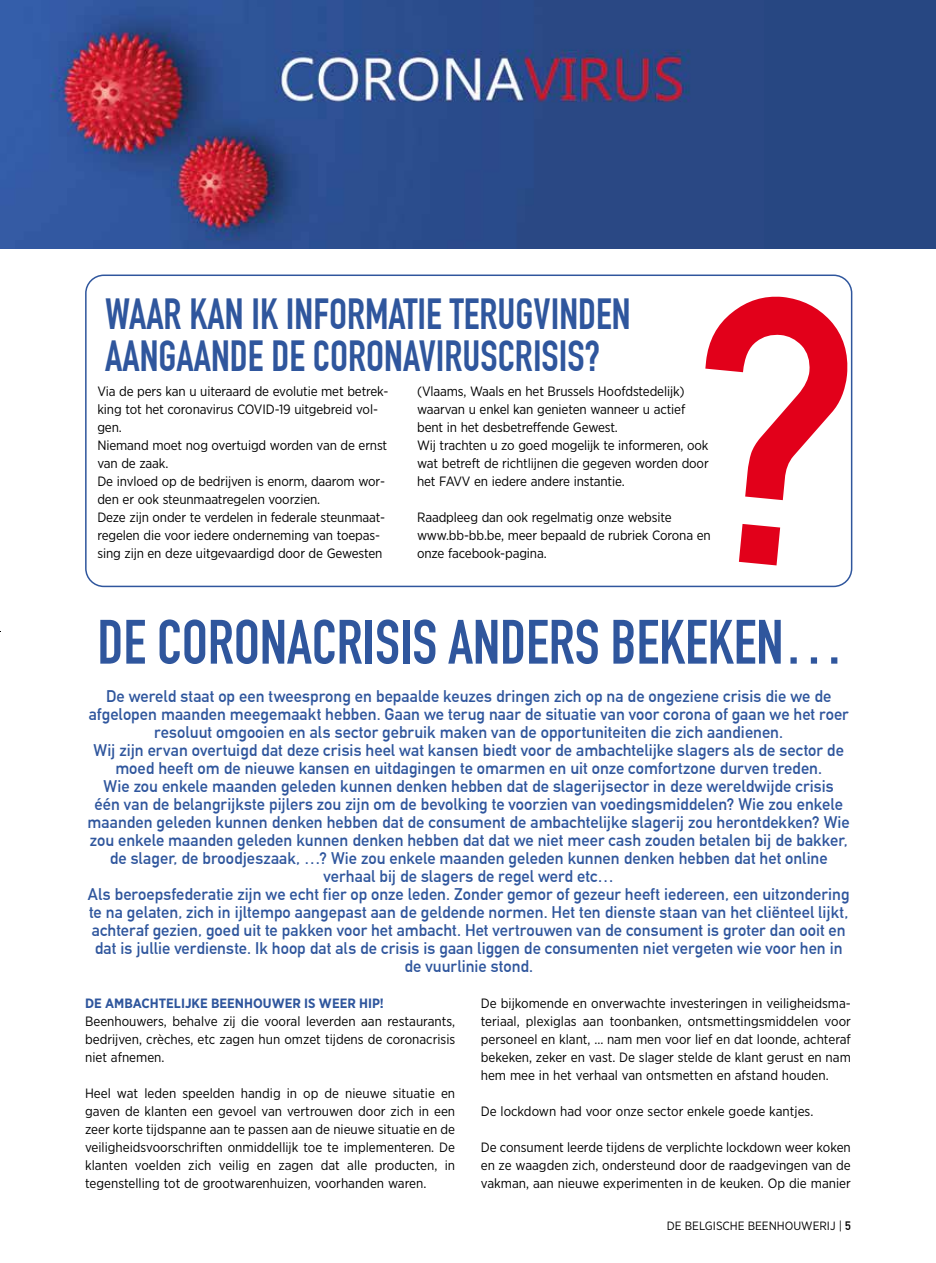
<style>
.page{position:relative;width:936px;height:1263px;background:#fff}
.page>*{position:absolute;margin:0;border:0;box-sizing:border-box;transform-origin:0 0}
.t1{font:700 61.5px "DIN Condensed";color:#2f569d}
.t2{font:700 42.6px/41.2px "DIN Condensed";color:#2f569d}
.t3{font:700 16.5px/18px "DIN Alternate";color:#2f569d;text-align:center}
.t4{font:13.5px/18px "Gotham Narrow";letter-spacing:-.01em;color:#000;text-align:justify}
.t5{font:700 13.5px "Gotham Narrow";color:#2f569d}
.t6{font:12px "Gotham Narrow";color:#000}
.s1{font-family:"DIN Alternate";font-weight:700}
</style>
<div class="page">
<div style="left:85px;top:274px;width:767px;height:313px;border:2px solid #2f569d;border-radius:18px"></div>
<div style="left:0;top:0;width:935px;height:249px;background:#274782"></div>
<img style="left:0;top:0;width:690px;height:249px">
<svg style="left:849px;top:290px;width:4px;height:280px"></svg>
<h2 class="t2" style="left:105px;top:294px;width:526px">WAAR KAN IK INFORMATIE TERUGVINDEN<br>AANGAANDE DE CORONAVIRUSCRISIS?</h2>
<p class="t4" style="left:97px;top:382px;width:292px;text-align:left">Via de pers kan u uiteraard de evolutie met betrek&shy;king tot het coronavirus COVID-19 uitgebreid vol&shy;gen.<br>Niemand moet nog overtuigd worden van de ernst van de zaak.<br>De invloed op de bedrijven is enorm, daarom wor&shy;den er ook steunmaatregelen voorzien.<br>Deze zijn onder te verdelen in federale steunmaat&shy;regelen die voor iedere onderneming van toepas&shy;sing zijn en deze uitgevaardigd door de Gewesten</p>
<p class="t4" style="left:417px;top:382px;width:293px;text-align:left">(Vlaams, Waals en het Brussels Hoofdstedelijk) waarvan u enkel kan genieten wanneer u actief bent in het desbetreffende Gewest.<br>Wij trachten u zo goed mogelijk te informeren, ook wat betreft de richtlijnen die gegeven worden door het FAVV en iedere andere instantie.</p>
<p class="t4" style="left:417px;top:508px;width:295px;text-align:left">Raadpleeg dan ook regelmatig onze website www.bb-bb.be, meer bepaald de rubriek Corona en onze facebook-pagina.</p>
<h1 class="t1" style="left:97px;top:606px;width:748px">DE CORONACRISIS ANDERS BEKEKEN…</h1>
<p class="t3" style="left:88px;top:686px;width:763px">De wereld staat op een tweesprong en bepaalde keuzes dringen zich op na de ongeziene crisis die we de afgelopen maanden meegemaakt hebben. Gaan we terug naar de situatie van voor corona of gaan we het roer resoluut omgooien en als sector gebruik maken van de opportuniteiten die zich aandienen.<br>Wij zijn ervan overtuigd dat deze crisis heel wat kansen biedt voor de ambachtelijke slagers als de sector de moed heeft om de nieuwe kansen en uitdagingen te omarmen en uit onze comfortzone durven treden.<br>Wie zou enkele maanden geleden kunnen denken hebben dat de slagerijsector in deze wereldwijde crisis<br>één van de belangrijkste pijlers zou zijn om de bevolking te voorzien van voedingsmiddelen? Wie zou enkele maanden geleden kunnen denken hebben dat de consument de ambachtelijke slagerij zou herontdekken? Wie zou enkele maanden geleden kunnen denken hebben dat dat we niet meer cash zouden betalen bij de bakker, de slager, de broodjeszaak, …? Wie zou enkele maanden geleden kunnen denken hebben dat het online verhaal bij de slagers de regel werd etc…<br>Als beroepsfederatie zijn we echt fier op onze leden. Zonder gemor of gezeur heeft iedereen, een uitzondering te na gelaten, zich in ijltempo aangepast aan de geldende normen. Het ten dienste staan van het cliënteel lijkt, achteraf gezien, goed uit te pakken voor het ambacht. Het vertrouwen van de consument is groter dan ooit en dat is jullie verdienste. Ik hoop dat als de crisis is gaan liggen de consumenten niet vergeten wie voor hen in de vuurlinie stond.</p>
<p class="t5" style="left:85px;top:995px;width:300px">DE AMBACHTELIJKE BEENHOUWER IS WEER HIP!</p>
<p class="t4" style="left:85px;top:1012px;width:371px">Beenhouwers, behalve zij die vooral leverden aan restaurants, bedrijven, crèches, etc zagen hun omzet tijdens de coronacrisis niet afnemen.</p>
<p class="t4" style="left:85px;top:1084px;width:371px">Heel wat leden speelden handig in op de nieuwe situatie en gaven de klanten een gevoel van vertrouwen door zich in een zeer korte tijdspanne aan te passen aan de nieuwe situatie en de veiligheidsvoorschriften onmiddellijk toe te implementeren. De klanten voelden zich veilig en zagen dat alle producten, in tegenstelling tot de grootwarenhuizen, voorhanden waren.</p>
<p class="t4" style="left:480px;top:994px;width:371px">De bijkomende en onverwachte investeringen in veiligheidsma&shy;teriaal, plexiglas aan toonbanken, ontsmettingsmiddelen voor personeel en klant, … nam men voor lief en dat loonde, achteraf bekeken, zeker en vast. De slager stelde de klant gerust en nam hem mee in het verhaal van ontsmetten en afstand houden.</p>
<p class="t4" style="left:480px;top:1102px;width:334px">De lockdown had voor onze sector enkele goede kantjes.</p>
<p class="t4" style="left:480px;top:1138px;width:371px">De consument leerde tijdens de verplichte lockdown weer koken en ze waagden zich, ondersteund door de raadgevingen van de vakman, aan nieuwe experimenten in de keuken. Op die manier</p>
<p class="t6" style="left:667px;top:1218px;width:185px">DE BELGISCHE BEENHOUWERIJ | <span class="s1">5</span></p>
</div>
